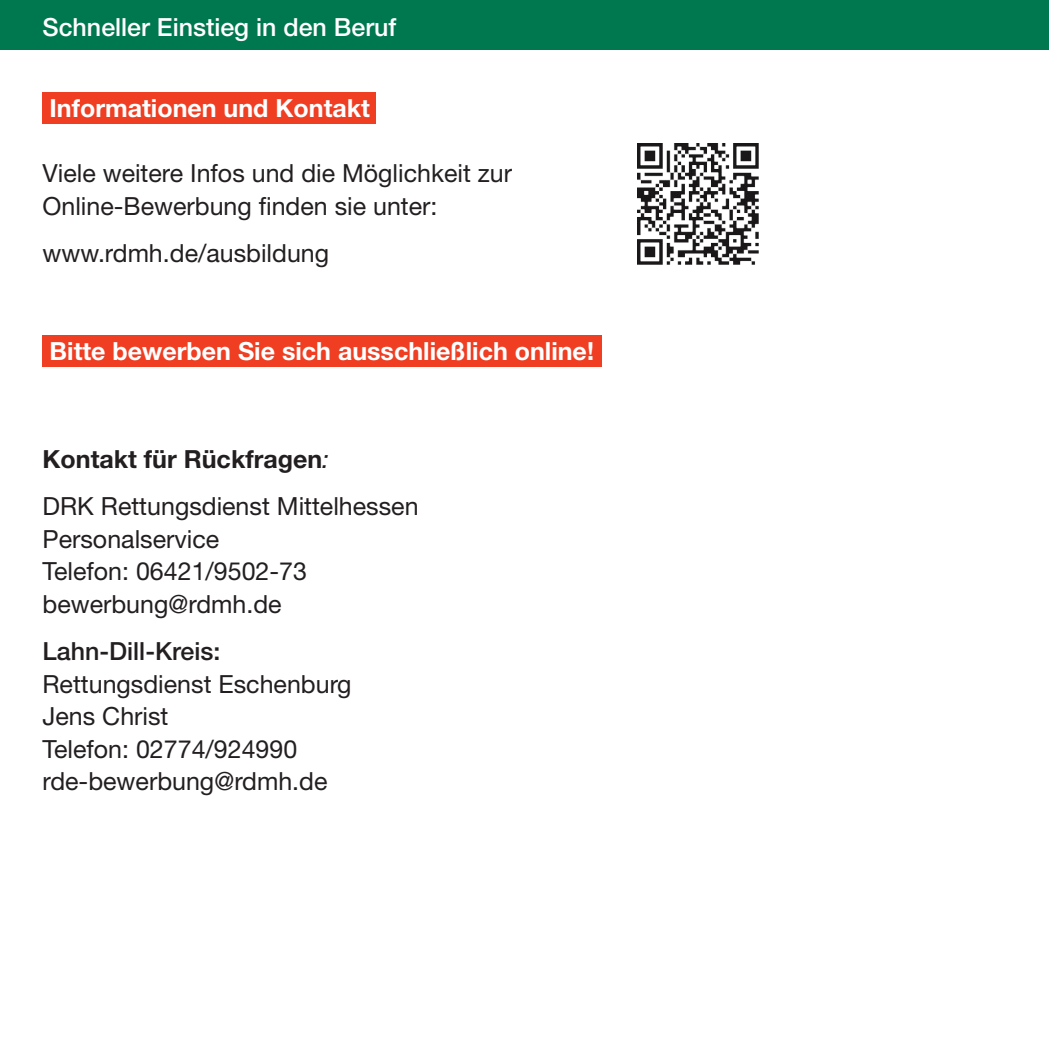
<style>
.page{position:relative;width:1049px;height:1049px;background:#fff}
.page>*{position:absolute;margin:0;border:0;box-sizing:border-box;transform-origin:0 0}
.t1{font:25px/32.5px "Helvetica Neue LT Std";color:#231f20}
.t2{font:700 25px "Helvetica Neue LT Std";color:#fff}
.t3{font:500 25px "Helvetica Neue LT Std";color:#fff}
.t4{font:500 25px "Helvetica Neue LT Std";color:#231f20}
.s1{font-weight:700}
.s2{font-style:italic}
</style>
<div class="page">
<div style="left:43px;top:335px;width:559px;height:32px;background:#ef3e22"></div>
<div style="left:43px;top:92px;width:333px;height:32px;background:#ef3e22"></div>
<div style="left:0;top:0;width:1049px;height:50px;background:#00784f"></div>
<img style="left:638px;top:144px;width:120px;height:120px">
<p class="t3" style="left:43px;top:18px;width:355px">Schneller Einstieg in den Beruf</p>
<p class="t2" style="left:50px;top:99px;width:322px">Informationen und Kontakt</p>
<p class="t1" style="left:43px;top:159px;width:471px">Viele weitere Infos und die Möglichkeit zur<br>Online-Bewerbung finden sie unter:</p>
<p class="t1" style="left:43px;top:239px;width:288px">www.rdmh.de/ausbildung</p>
<p class="t2" style="left:50px;top:342px;width:546px">Bitte bewerben Sie sich ausschließlich online!</p>
<p class="t1" style="left:43px;top:437px;width:378px;line-height:47.5px"><span class="s1">Kontakt für Rückfragen</span><span class="s2">:<br></span>DRK Rettungsdienst Mittelhessen</p>
<p class="t1" style="left:43px;top:525px;width:266px">Personalservice<br>Telefon: 06421/9502-73 bewerbung@rdmh.de</p>
<p class="t4" style="left:43px;top:642px;width:179px">Lahn-Dill-Kreis:</p>
<p class="t1" style="left:43px;top:670px;width:311px">Rettungsdienst Eschenburg<br>Jens Christ<br>Telefon: 02774/924990 rde-bewerbung@rdmh.de</p>
</div>
